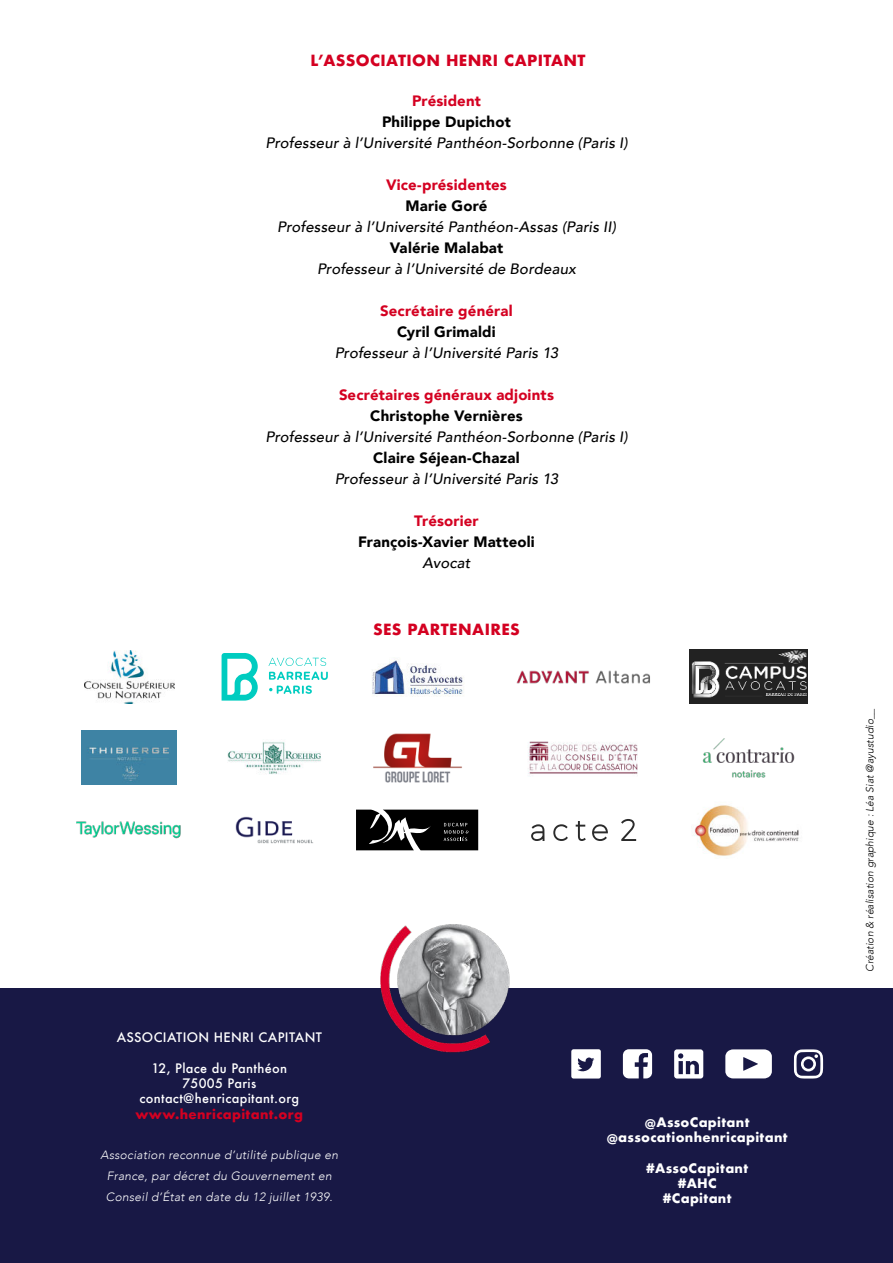
<style>
.page{position:relative;width:893px;height:1263px;background:#fff}
.page>*{position:absolute;margin:0;border:0;box-sizing:border-box;transform-origin:0 0}
.t1{font:italic 500 15px "Avenir";letter-spacing:.01em;color:#000}
.t2{font:900 15px "Avenir";letter-spacing:.01em;color:#000}
.t3{font:900 15px "Avenir";letter-spacing:.01em;color:#d40021}
.t4{font:700 15px "Futura";letter-spacing:.025em;color:#d40021}
.t5{font:500 12.75px/15.3px "Futura";letter-spacing:.025em;color:#fff;text-align:center}
.t6{font:700 12.75px/15.3px "Futura";letter-spacing:.025em;color:#fff;text-align:center}
.t7{font:700 12.75px "Futura";letter-spacing:.025em;color:#d40021}
.t8{font:italic 300 12px/21px "Avenir";letter-spacing:.025em;color:#fff;text-align:center}
.t9{font:italic 300 10.5px "Avenir";color:#000}
</style>
<div class="page">
<div style="left:0;top:988px;width:893px;height:275px;background:#181845"></div>
<img style="left:380px;top:924px;width:130px;height:129px">
<img style="left:702px;top:738px;width:93px;height:40px">
<svg style="left:531px;top:819px;width:105px;height:22px"></svg>
<img style="left:516px;top:670px;width:134px;height:14px">
<img style="left:528px;top:741px;width:110px;height:33px">
<img style="left:227px;top:741px;width:94px;height:33px">
<img style="left:84px;top:650px;width:90px;height:53px">
<svg style="left:356px;top:810px;width:122px;height:40px;background:#232323"></svg>
<img style="left:693px;top:805px;width:106px;height:53px">
<img style="left:235px;top:816px;width:78px;height:28px">
<img style="left:373px;top:733px;width:89px;height:50px">
<img style="left:372px;top:660px;width:92px;height:36px">
<img style="left:76px;top:821px;width:105px;height:18px">
<img style="left:82px;top:730px;width:95px;height:54px">
<img style="left:689px;top:650px;width:119px;height:54px">
<svg style="left:222px;top:653px;width:106px;height:48px"></svg>
<svg style="left:571px;top:1049px;width:30px;height:29px"></svg>
<svg style="left:623px;top:1049px;width:29px;height:29px"></svg>
<svg style="left:674px;top:1049px;width:29px;height:29px"></svg>
<svg style="left:725px;top:1049px;width:47px;height:29px"></svg>
<svg style="left:794px;top:1049px;width:29px;height:29px"></svg>
<p class="t4" style="left:311px;top:51px;width:276px">L’ASSOCIATION HENRI CAPITANT</p>
<p class="t3" style="left:412px;top:93px;width:70px">Président</p>
<p class="t2" style="left:382px;top:114px;width:130px">Philippe Dupichot</p>
<p class="t1" style="left:265px;top:137px;width:363px">Professeur à l’Université Panthéon-Sorbonne (Paris I)</p>
<p class="t3" style="left:386px;top:177px;width:122px">Vice-présidentes</p>
<p class="t2" style="left:405px;top:198px;width:84px">Marie Goré</p>
<p class="t1" style="left:277px;top:221px;width:340px">Professeur à l’Université Panthéon-Assas (Paris II)</p>
<p class="t2" style="left:390px;top:235px;width:115px">Valérie Malabat</p>
<p class="t1" style="left:317px;top:263px;width:260px">Professeur à l’Université de Bordeaux</p>
<p class="t3" style="left:380px;top:303px;width:134px">Secrétaire général</p>
<p class="t2" style="left:397px;top:324px;width:100px">Cyril Grimaldi</p>
<p class="t1" style="left:335px;top:347px;width:225px">Professeur à l’Université Paris 13</p>
<p class="t3" style="left:339px;top:387px;width:216px">Secrétaires généraux adjoints</p>
<p class="t2" style="left:370px;top:408px;width:154px">Christophe Vernières</p>
<p class="t1" style="left:265px;top:431px;width:363px">Professeur à l’Université Panthéon-Sorbonne (Paris I)</p>
<p class="t2" style="left:373px;top:450px;width:148px">Claire Séjean-Chazal</p>
<p class="t1" style="left:335px;top:473px;width:225px">Professeur à l’Université Paris 13</p>
<p class="t3" style="left:414px;top:513px;width:66px">Trésorier</p>
<p class="t2" style="left:358px;top:534px;width:178px">François-Xavier Matteoli</p>
<p class="t1" style="left:423px;top:557px;width:49px">Avocat</p>
<p class="t4" style="left:373px;top:619px;width:148px">SES PARTENAIRES</p>
<p class="t5" style="left:117px;top:1030px;width:207px">ASSOCIATION HENRI CAPITANT</p>
<p class="t5" style="left:139px;top:1060px;width:161px">12, Place du Panthéon<br>75005 Paris contact@henricapitant.org</p>
<p class="t7" style="left:136px;top:1105px;width:169px">www.henricapitant.org</p>
<p class="t8" style="left:101px;top:1144px;width:239px">Association reconnue d’utilité publique en<br>France, par décret du Gouvernement en<br>Conseil d’État en date du 12 juillet 1939.</p>
<p class="t6" style="left:607px;top:1114px;width:182px">@AssoCapitant @assocationhenricapitant</p>
<p class="t6" style="left:646px;top:1160px;width:103px">#AssoCapitant #AHC #Capitant</p>
<p class="t9" style="left:864px;top:972px;width:265px;rotate:-90deg">Création &amp; réalisation graphique : Léa Siat @ayustudio__</p>
</div>
